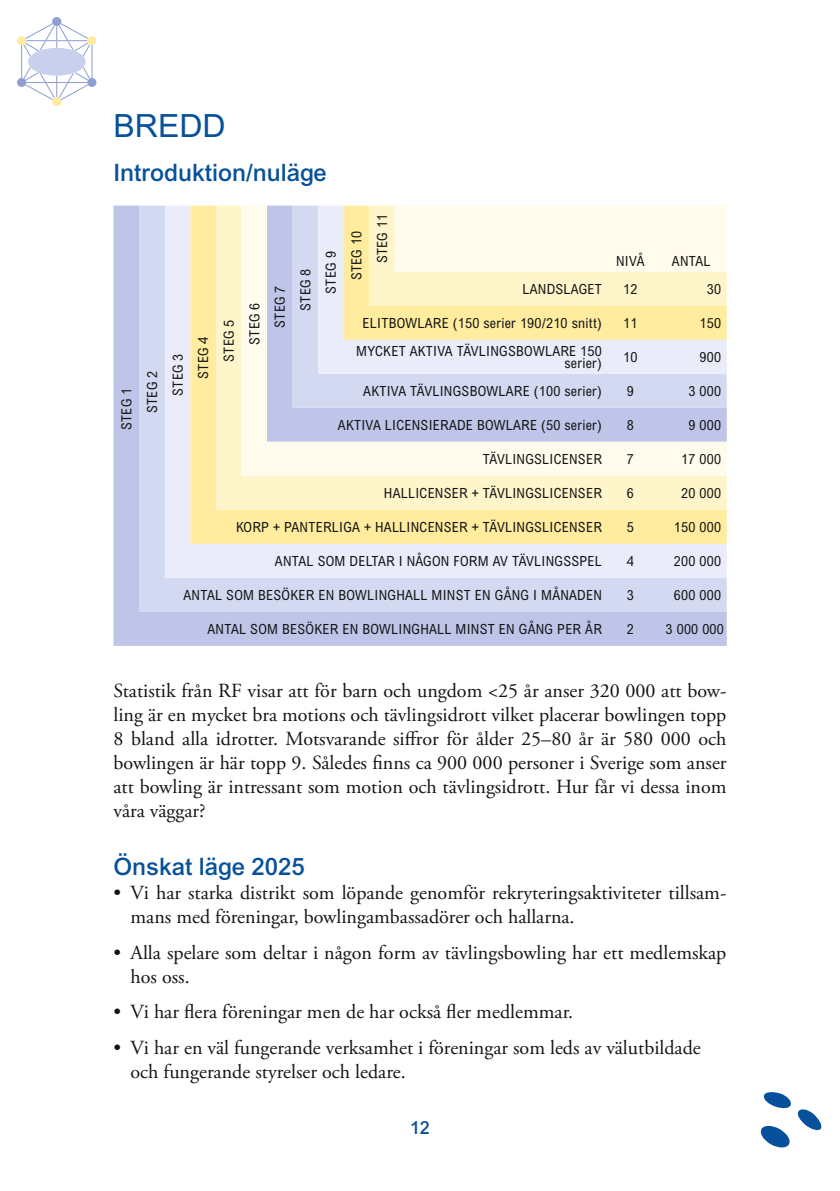
<style>
.page{position:relative;width:840px;height:1191px;background:#fff}
.page>*{position:absolute;margin:0;border:0;box-sizing:border-box;transform-origin:0 0}
.t1{font:32px "Arial MT Std";color:#07519c}
.t2{font:500 24px "Arial MT Std";color:#07519c}
.t3{font:20px/24px "Adobe Garamond Pro";color:#131413}
.t4{font:500 18px "Arial MT Std";color:#07519c}
.t5{font:condensed 14px/12px "Arial MT Std";letter-spacing:.02em;color:#131413;text-align:right}
</style>
<div class="page">
<svg style="left:760px;top:1092px;width:62px;height:56px"></svg>
<svg style="left:17px;top:17px;width:79px;height:89px"></svg>
<div style="left:113px;top:206px;width:613px;height:440px;background:#bec5e8"></div>
<div style="left:139px;top:206px;width:587px;height:406px;background:#d3d9f1"></div>
<div style="left:165px;top:206px;width:561px;height:372px;background:#eaecf9"></div>
<div style="left:190px;top:206px;width:536px;height:338px;background:#ffec9f"></div>
<div style="left:216px;top:206px;width:510px;height:304px;background:#fff5ca"></div>
<svg style="left:241px;top:206px;width:485px;height:270px"></svg>
<h1 class="t1" style="left:113px;top:107px;width:113px">BREDD</h1>
<p class="t2" style="left:113px;top:158px;width:215px">Introduktion/nuläge</p>
<p class="t5" style="left:120px;top:430px;width:44px;rotate:-90deg">STEG 1</p>
<p class="t5" style="left:146px;top:413px;width:44px;rotate:-90deg">STEG 2</p>
<p class="t5" style="left:375px;top:263px;width:51px;rotate:-90deg">STEG 11</p>
<p class="t5" style="left:350px;top:280px;width:51px;rotate:-90deg">STEG 10</p>
<p class="t5" style="left:324px;top:294px;width:44px;rotate:-90deg">STEG 9</p>
<p class="t5" style="left:615px;top:255px;width:30px">NIVÅ</p>
<p class="t5" style="left:671px;top:255px;width:40px">ANTAL</p>
<p class="t5" style="left:299px;top:311px;width:44px;rotate:-90deg">STEG 8</p>
<p class="t5" style="left:522px;top:282px;width:81px">LANDSLAGET</p>
<p class="t5" style="left:622px;top:282px;width:16px">12</p>
<p class="t5" style="left:706px;top:282px;width:16px">30</p>
<p class="t5" style="left:362px;top:316px;width:240px">ELITBOWLARE (150 serier 190/210 snitt)</p>
<p class="t5" style="left:622px;top:316px;width:16px">11</p>
<p class="t5" style="left:699px;top:316px;width:23px">150</p>
<p class="t5" style="left:356px;top:344px;width:247px">MYCKET AKTIVA TÄVLINGSBOWLARE 150 serier)</p>
<p class="t5" style="left:622px;top:350px;width:16px">10</p>
<p class="t5" style="left:699px;top:350px;width:23px">900</p>
<p class="t5" style="left:363px;top:384px;width:240px">AKTIVA TÄVLINGSBOWLARE (100 serier)</p>
<p class="t5" style="left:626px;top:384px;width:8px">9</p>
<p class="t5" style="left:688px;top:384px;width:34px">3 000</p>
<p class="t5" style="left:338px;top:418px;width:265px">AKTIVA LICENSIERADE BOWLARE (50 serier)</p>
<p class="t5" style="left:626px;top:418px;width:8px">8</p>
<p class="t5" style="left:688px;top:418px;width:34px">9 000</p>
<p class="t5" style="left:482px;top:452px;width:120px">TÄVLINGSLICENSER</p>
<p class="t5" style="left:626px;top:452px;width:8px">7</p>
<p class="t5" style="left:680px;top:452px;width:41px">17 000</p>
<p class="t5" style="left:384px;top:487px;width:219px">HALLICENSER + TÄVLINGSLICENSER</p>
<p class="t5" style="left:626px;top:487px;width:8px">6</p>
<p class="t5" style="left:680px;top:487px;width:41px">20 000</p>
<p class="t5" style="left:236px;top:521px;width:367px">KORP + PANTERLIGA + HALLINCENSER + TÄVLINGSLICENSER</p>
<p class="t5" style="left:626px;top:521px;width:8px">5</p>
<p class="t5" style="left:673px;top:521px;width:49px">150 000</p>
<p class="t5" style="left:275px;top:555px;width:328px">ANTAL SOM DELTAR I NÅGON FORM AV TÄVLINGSSPEL</p>
<p class="t5" style="left:626px;top:555px;width:8px">4</p>
<p class="t5" style="left:673px;top:555px;width:49px">200 000</p>
<p class="t5" style="left:183px;top:589px;width:419px">ANTAL SOM BESÖKER EN BOWLINGHALL MINST EN GÅNG I MÅNADEN</p>
<p class="t5" style="left:626px;top:589px;width:8px">3</p>
<p class="t5" style="left:673px;top:589px;width:49px">600 000</p>
<p class="t5" style="left:207px;top:623px;width:395px">ANTAL SOM BESÖKER EN BOWLINGHALL MINST EN GÅNG PER ÅR</p>
<p class="t5" style="left:626px;top:623px;width:8px">2</p>
<p class="t5" style="left:665px;top:623px;width:60px">3 000 000</p>
<p class="t5" style="left:273px;top:328px;width:44px;rotate:-90deg">STEG 7</p>
<p class="t5" style="left:248px;top:345px;width:44px;rotate:-90deg">STEG 6</p>
<p class="t5" style="left:222px;top:362px;width:44px;rotate:-90deg">STEG 5</p>
<p class="t5" style="left:197px;top:379px;width:44px;rotate:-90deg">STEG 4</p>
<p class="t5" style="left:171px;top:396px;width:44px;rotate:-90deg">STEG 3</p>
<p class="t3" style="left:113px;top:680px;width:614px;text-align:justify">Statistik från RF visar att för barn och ungdom &lt;25 år anser 320 000 att bow&shy;ling är en mycket bra motions och tävlingsidrott vilket placerar bowlingen topp 8 bland alla idrotter. Motsvarande siffror för ålder 25–80 år är 580 000 och bowlingen är här topp 9. Således finns ca 900 000 personer i Sverige som anser att bowling är intressant som motion och tävlingsidrott. Hur får vi dessa inom våra väggar?</p>
<p class="t2" style="left:113px;top:853px;width:192px">Önskat läge 2025</p>
<p class="t3" style="left:130px;top:882px;width:597px;text-indent:-17px">• Vi har starka distrikt som löpande genomför rekryteringsaktiviteter tillsam&shy;mans med föreningar, bowlingambassadörer och hallarna.</p>
<p class="t3" style="left:130px;top:941px;width:597px;text-indent:-17px">• Alla spelare som deltar i någon form av tävlingsbowling har ett medlemskap hos oss.</p>
<p class="t3" style="left:113px;top:1000px;width:461px">• Vi har flera föreningar men de har också fler medlemmar.</p>
<p class="t3" style="left:130px;top:1036px;width:571px;text-indent:-17px">• Vi har en väl fungerande verksamhet i föreningar som leds av välutbildade och fungerande styrelser och ledare.</p>
<p class="t4" style="left:410px;top:1117px;width:21px">12</p>
</div>
